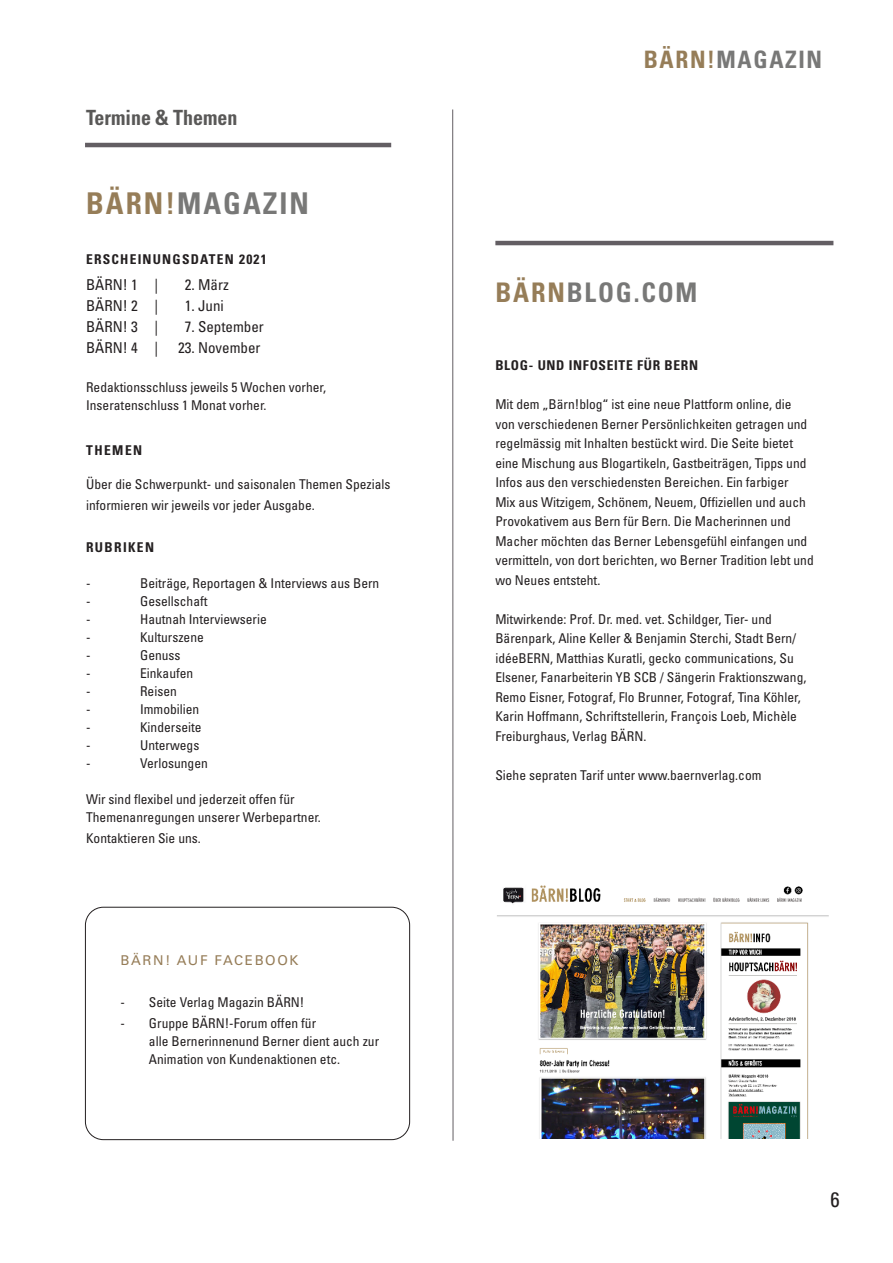
<style>
.page{position:relative;width:893px;height:1263px;background:#fff}
.page>*{position:absolute;margin:0;border:0;box-sizing:border-box;transform-origin:0 0}
.t1{font:700 condensed 30px "Univers LT";letter-spacing:.07em;color:#787877}
.t2{font:700 condensed 27px "Univers LT";letter-spacing:.07em;color:#787877}
.t3{font:700 condensed 24px "Univers LT";letter-spacing:.07em;color:#787877}
.t4{font:700 condensed 21px "Univers LT";color:#595857;scale:.95 1}
.t5{font:condensed 21px "Univers LT";color:#231f20}
.t6{font:condensed 15px "Univers LT Std";color:#231f20}
.t7{font:condensed 13.5px/19.5px "Univers LT";color:#231f20}
.t8{font:700 condensed 13.5px "Univers LT";letter-spacing:.09em;color:#231f20}
.t9{font:700 condensed 13.5px "Univers LT";letter-spacing:.05em;color:#231f20}
.t10{font:13.5px "Univers LT";letter-spacing:.12em;color:#967d58}
.s1{color:#967d58}
</style>
<div class="page">
<hr style="left:452px;top:109px;width:1px;height:1032px;background:#635e63">
<hr style="left:495px;top:241px;width:338px;height:4px;background:#635e63">
<hr style="left:85px;top:143px;width:306px;height:4px;background:#635e63">
<div style="left:85px;top:907px;width:325px;height:233px;border:1px solid #231f20;border-radius:18px"></div>
<img style="left:498px;top:885px;width:329px;height:254px">
<p class="t4" style="left:86px;top:105px;width:161px">Termine &amp; Themen</p>
<p class="t1" style="left:86px;top:185px;width:224px"><span class="s1">BÄRN!</span>MAGAZIN</p>
<p class="t8" style="left:86px;top:251px;width:182px">ERSCHEINUNGSDATEN 2021</p>
<p class="t6" style="left:86px;top:275px;width:74px">BÄRN! 1 |</p>
<p class="t6" style="left:185px;top:275px;width:46px">2. März</p>
<p class="t6" style="left:86px;top:296px;width:74px">BÄRN! 2 |</p>
<p class="t6" style="left:185px;top:296px;width:41px">1. Juni</p>
<p class="t6" style="left:86px;top:317px;width:74px">BÄRN! 3 |</p>
<p class="t6" style="left:185px;top:317px;width:81px">7. September</p>
<p class="t6" style="left:86px;top:338px;width:74px">BÄRN! 4 |</p>
<p class="t6" style="left:178px;top:338px;width:84px">23. November</p>
<p class="t7" style="left:86px;top:377px;width:242px;line-height:18px">Redaktionsschluss jeweils 5 Wochen vorher,<br>Inseratenschluss 1 Monat vorher.</p>
<p class="t8" style="left:86px;top:441px;width:58px">THEMEN</p>
<p class="t7" style="left:86px;top:473px;width:306px;line-height:21px">Über die Schwerpunkt- und saisonalen Themen Spezials informieren wir jeweils vor jeder Ausgabe.</p>
<p class="t8" style="left:86px;top:539px;width:69px">RUBRIKEN</p>
<p class="t7" style="left:86px;top:573px;width:6px">-</p>
<p class="t7" style="left:140px;top:573px;width:241px">Beiträge, Reportagen &amp; Interviews aus Bern</p>
<p class="t7" style="left:86px;top:591px;width:6px">-</p>
<p class="t7" style="left:140px;top:591px;width:69px">Gesellschaft</p>
<p class="t7" style="left:86px;top:609px;width:6px">-</p>
<p class="t7" style="left:140px;top:609px;width:128px">Hautnah Interviewserie</p>
<p class="t7" style="left:86px;top:627px;width:6px">-</p>
<p class="t7" style="left:140px;top:627px;width:65px">Kulturszene</p>
<p class="t7" style="left:86px;top:645px;width:6px">-</p>
<p class="t7" style="left:140px;top:645px;width:42px">Genuss</p>
<p class="t7" style="left:86px;top:663px;width:6px">-</p>
<p class="t7" style="left:140px;top:663px;width:55px">Einkaufen</p>
<p class="t7" style="left:86px;top:681px;width:6px">-</p>
<p class="t7" style="left:140px;top:681px;width:38px">Reisen</p>
<p class="t7" style="left:86px;top:699px;width:6px">-</p>
<p class="t7" style="left:140px;top:699px;width:61px">Immobilien</p>
<p class="t7" style="left:86px;top:717px;width:6px">-</p>
<p class="t7" style="left:140px;top:717px;width:63px">Kinderseite</p>
<p class="t7" style="left:86px;top:735px;width:6px">-</p>
<p class="t7" style="left:140px;top:735px;width:61px">Unterwegs</p>
<p class="t7" style="left:86px;top:753px;width:6px">-</p>
<p class="t7" style="left:140px;top:753px;width:69px">Verlosungen</p>
<p class="t7" style="left:86px;top:790px;width:236px;line-height:18px">Wir sind flexibel und jederzeit offen für<br>Themenanregungen unserer Werbepartner.</p>
<p class="t7" style="left:86px;top:828px;width:116px">Kontaktieren Sie uns.</p>
<p class="t10" style="left:120px;top:953px;width:180px">BÄRN! AUF FACEBOOK</p>
<p class="t7" style="left:120px;top:993px;width:185px">- Seite Verlag Magazin BÄRN!</p>
<p class="t7" style="left:149px;top:1014px;width:232px;line-height:18px;text-indent:-28px">- Gruppe BÄRN!-Forum offen für<br>alle Bernerinnenund Berner dient auch zur<br>Animation von Kundenaktionen etc.</p>
<p class="t3" style="left:644px;top:45px;width:180px"><span class="s1">BÄRN!</span>MAGAZIN</p>
<p class="t2" style="left:495px;top:276px;width:204px"><span class="s1">BÄRN</span>BLOG.COM</p>
<p class="t9" style="left:495px;top:357px;width:204px">BLOG- UND INFOSEITE FÜR BERN</p>
<p class="t7" style="left:495px;top:394px;width:320px">Mit dem „Bärn!blog“ ist eine neue Plattform online, die von verschiedenen Berner Persönlichkeiten getragen und regelmässig mit Inhalten bestückt wird. Die Seite bietet eine Mischung aus Blogartikeln, Gastbeiträgen, Tipps und Infos aus den verschiedensten Bereichen. Ein farbiger<br>Mix aus Witzigem, Schönem, Neuem, Offiziellen und auch Provokativem aus Bern für Bern. Die Macherinnen und Macher möchten das Berner Lebensgefühl einfangen und vermitteln, von dort berichten, wo Berner Tradition lebt und wo Neues entsteht.</p>
<p class="t7" style="left:495px;top:609px;width:312px">Mitwirkende: Prof. Dr. med. vet. Schildger, Tier- und Bärenpark, Aline Keller &amp; Benjamin Sterchi, Stadt Bern/ idéeBERN, Matthias Kuratli, gecko communications, Su Elsener, Fanarbeiterin YB SCB / Sängerin Fraktionszwang, Remo Eisner, Fotograf, Flo Brunner, Fotograf, Tina Köhler, Karin Hoffmann, Schriftstellerin, François Loeb, Michèle Freiburghaus, Verlag BÄRN.</p>
<p class="t7" style="left:495px;top:765px;width:268px">Siehe sepraten Tarif unter www.baernverlag.com</p>
<p class="t5" style="left:831px;top:1187px;width:11px">6</p>
</div>
